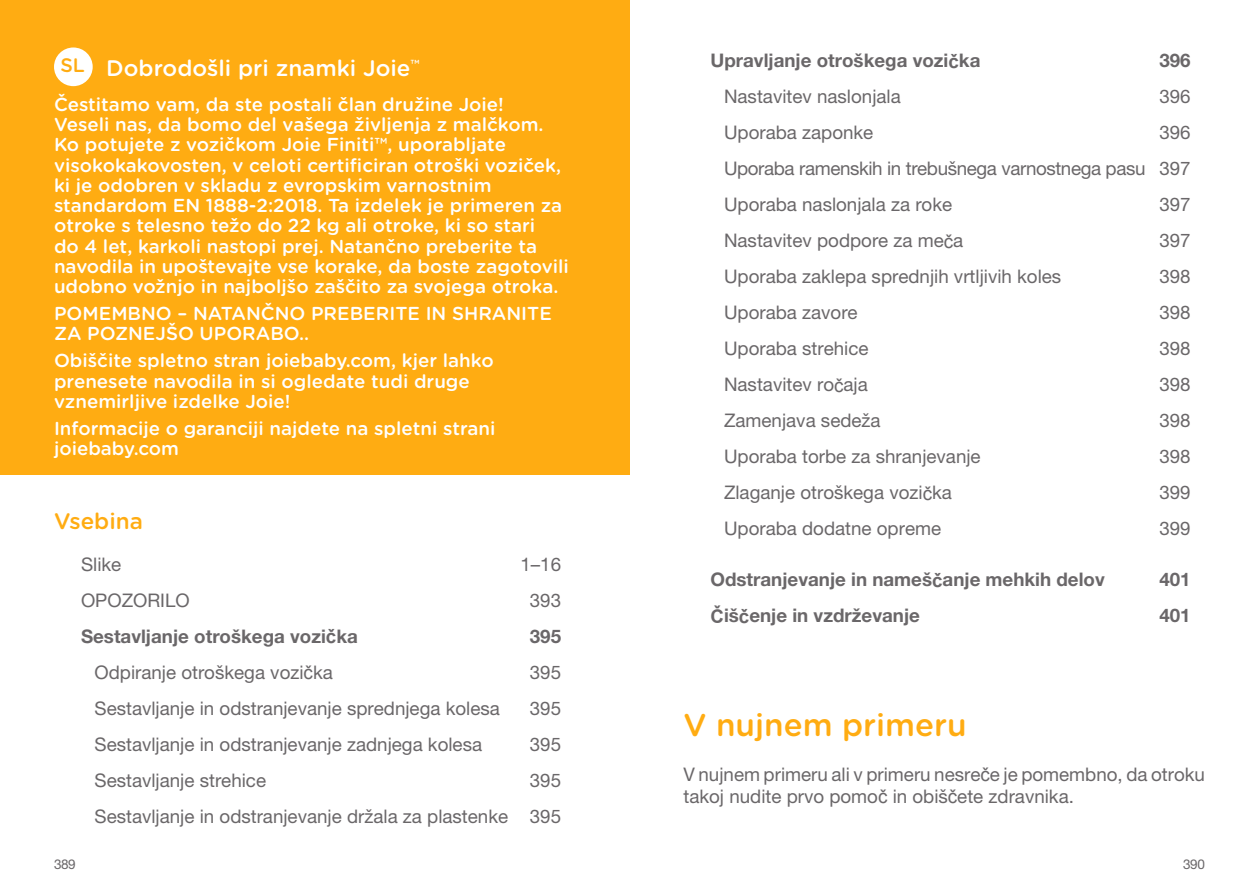
<style>
.page{position:relative;width:1259px;height:893px;background:#fff}
.page>*{position:absolute;margin:0;border:0;box-sizing:border-box;transform-origin:0 0}
.t1{font:500 31.5px "Gotham Rounded";color:#ffac12}
.t2{font:500 22.5px "Gotham Rounded";color:#fff}
.t3{font:500 22.5px "Gotham Rounded";color:#ffac12}
.t4{font:500 18.75px/20.2px "Gotham Rounded";color:#fff}
.t5{font:18.75px/36px "Helvetica Neue LT Std";color:#6a6769;text-align:right}
.t6{font:700 18.75px "Helvetica Neue LT Std";color:#6a6769}
.t7{font:13.5px "Helvetica Neue LT Std";letter-spacing:-.025em;color:#6a6769}
.s1{font-family:"Arial"}
</style>
<div class="page">
<div style="left:0;top:0;width:629px;height:475px;background:#ffac12"></div>
<div style="left:54px;top:47px;width:39px;height:39px;background:#fff;border-radius:50%"></div>
<p class="t2" style="left:60px;top:52px;width:361px"><sup>SL</sup> Dobrodošli pri znamki Joie<sup>™</sup></p>
<p class="t4" style="left:54px;top:93px;width:516px">Čestitamo vam, da ste postali član družine Joie!<br>Veseli nas, da bomo del vašega življenja z malčkom.<br>Ko potujete z vozičkom Joie Finiti™, uporabljate visokokakovosten, v celoti certificiran otroški voziček, ki je odobren v skladu z evropskim varnostnim standardom EN 1888-2:2018. Ta izdelek je primeren za otroke s telesno težo do 22 kg ali otroke, ki so stari<br>do 4 let, karkoli nastopi prej. Natančno preberite ta navodila in upoštevajte vse korake, da boste zagotovili udobno vožnjo in najboljšo zaščito za svojega otroka.</p>
<p class="t4" style="left:54px;top:302px;width:499px">POMEMBNO – NATANČNO PREBERITE IN SHRANITE<br>ZA POZNEJŠO UPORABO..</p>
<p class="t4" style="left:54px;top:350px;width:441px">Obiščite spletno stran joiebaby.com, kjer lahko prenesete navodila in si ogledate tudi druge vznemirljive izdelke Joie!</p>
<p class="t4" style="left:54px;top:417px;width:443px">Informacije o garanciji najdete na spletni strani joiebaby.com</p>
<p class="t3" style="left:54px;top:505px;width:90px">Vsebina</p>
<p class="t5" style="left:81px;top:546px;width:42px">Slike</p>
<p class="t5" style="left:520px;top:546px;width:42px">1–16</p>
<p class="t5" style="left:81px;top:582px;width:110px">OPOZORILO</p>
<p class="t5" style="left:530px;top:582px;width:33px">393</p>
<p class="t6" style="left:81px;top:625px;width:278px">Sestavljanje otroškega vozi<span class="s1">č</span>ka</p>
<p class="t6" style="left:530px;top:625px;width:33px">395</p>
<p class="t5" style="left:94px;top:654px;width:240px">Odpiranje otroškega vozi<span class="s1">č</span>ka</p>
<p class="t5" style="left:530px;top:654px;width:33px">395</p>
<p class="t5" style="left:94px;top:690px;width:407px">Sestavljanje in odstranjevanje sprednjega kolesa</p>
<p class="t5" style="left:530px;top:690px;width:33px">395</p>
<p class="t5" style="left:94px;top:726px;width:389px">Sestavljanje in odstranjevanje zadnjega kolesa</p>
<p class="t5" style="left:530px;top:726px;width:33px">395</p>
<p class="t5" style="left:94px;top:762px;width:173px">Sestavljanje strehice</p>
<p class="t5" style="left:94px;top:762px;width:468px">395<br>Sestavljanje in odstranjevanje držala za plastenke 395</p>
<p class="t6" style="left:710px;top:49px;width:271px">Upravljanje otroškega vozi<span class="s1">č</span>ka</p>
<p class="t6" style="left:1159px;top:49px;width:33px">396</p>
<p class="t5" style="left:724px;top:78px;width:178px">Nastavitev naslonjala</p>
<p class="t5" style="left:1159px;top:78px;width:33px">396</p>
<p class="t5" style="left:724px;top:114px;width:151px">Uporaba zaponke</p>
<p class="t5" style="left:724px;top:114px;width:468px;text-align:justify;text-indent:435px">396<br>Uporaba ramenskih in trebušnega varnostnega pasu 397<br>Uporaba naslonjala za roke</p>
<p class="t5" style="left:1159px;top:186px;width:33px">397</p>
<p class="t5" style="left:724px;top:222px;width:241px">Nastavitev podpore za me<span class="s1">č</span>a</p>
<p class="t5" style="left:1159px;top:222px;width:33px">397</p>
<p class="t5" style="left:724px;top:258px;width:339px">Uporaba zaklepa sprednjih vrtljivih koles</p>
<p class="t5" style="left:1159px;top:258px;width:33px">398</p>
<p class="t5" style="left:724px;top:294px;width:135px">Uporaba zavore</p>
<p class="t5" style="left:1159px;top:294px;width:33px">398</p>
<p class="t5" style="left:724px;top:330px;width:146px">Uporaba strehice</p>
<p class="t5" style="left:1159px;top:330px;width:33px">398</p>
<p class="t5" style="left:724px;top:366px;width:145px">Nastavitev ro<span class="s1">č</span>aja</p>
<p class="t5" style="left:1159px;top:366px;width:33px">398</p>
<p class="t5" style="left:724px;top:402px;width:158px">Zamenjava sedeža</p>
<p class="t5" style="left:1159px;top:402px;width:33px">398</p>
<p class="t5" style="left:724px;top:438px;width:258px">Uporaba torbe za shranjevanje</p>
<p class="t5" style="left:1159px;top:438px;width:33px">398</p>
<p class="t5" style="left:724px;top:474px;width:229px">Zlaganje otroškega vozi<span class="s1">č</span>ka</p>
<p class="t5" style="left:1159px;top:474px;width:33px">399</p>
<p class="t5" style="left:724px;top:510px;width:219px">Uporaba dodatne opreme</p>
<p class="t5" style="left:1159px;top:510px;width:33px">399</p>
<p class="t6" style="left:710px;top:568px;width:396px">Odstranjevanje in nameš<span class="s1">č</span>anje mehkih delov</p>
<p class="t6" style="left:1159px;top:568px;width:33px">401</p>
<p class="t6" style="left:710px;top:604px;width:211px"><span class="s1">Č</span>iš<span class="s1">č</span>enje in vzdrževanje</p>
<p class="t6" style="left:1159px;top:604px;width:33px">401</p>
<h1 class="t1" style="left:683px;top:702px;width:285px">V nujnem primeru</h1>
<p class="t5" style="left:683px;top:762px;width:523px;line-height:22.5px;text-align:left">V nujnem primeru ali v primeru nesre<span class="s1">č</span>e je pomembno, da otroku takoj nudite prvo pomo<span class="s1">č</span> in obiš<span class="s1">č</span>ete zdravnika.</p>
<p class="t7" style="left:54px;top:856px;width:23px">389</p>
<p class="t7" style="left:1183px;top:856px;width:23px">390</p>
</div>
